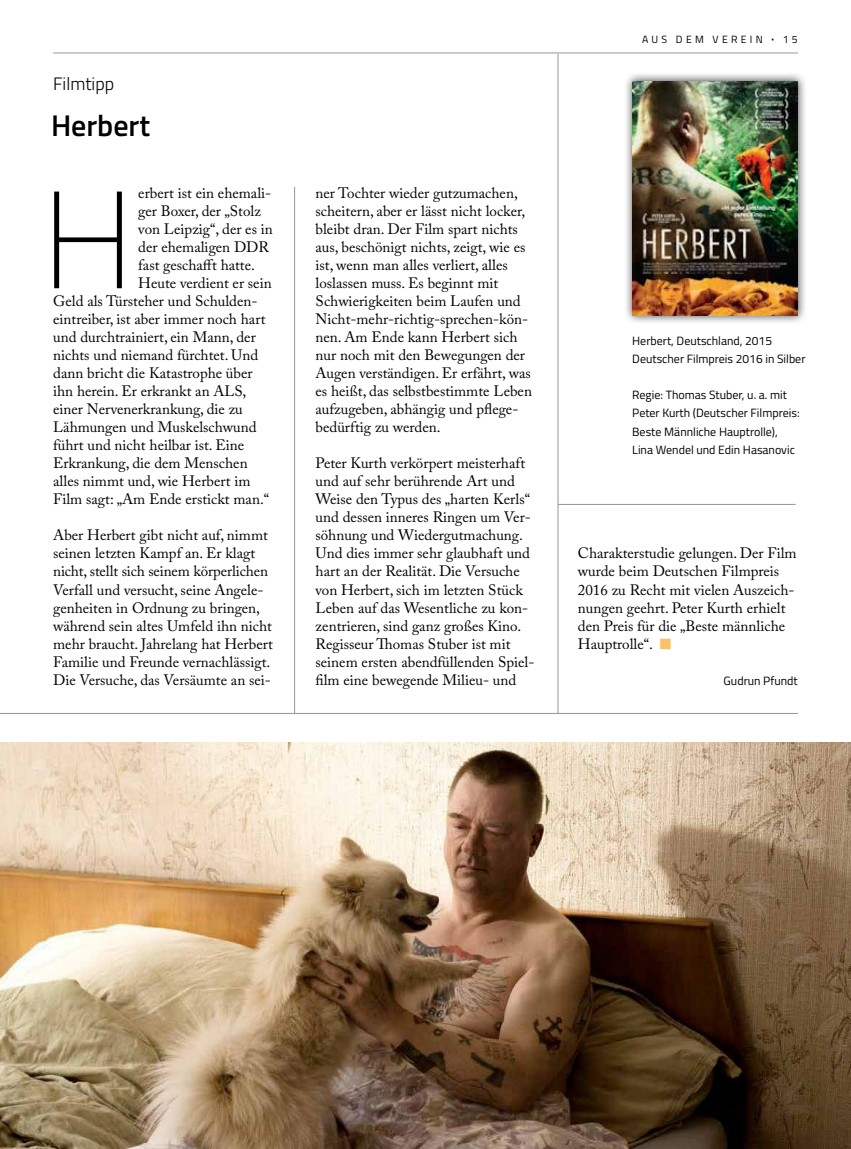
<style>
.page{position:relative;width:851px;height:1149px;background:#fff}
.page>*{position:absolute;margin:0;border:0;box-sizing:border-box;transform-origin:0 0}
.t1{font:100 138px "Titillium";color:#000}
.t2{font:600 30px "Titillium";color:#000}
.t3{font:300 18px "Titillium";color:#000}
.t4{font:15px/18px "Adobe Caslon Pro";color:#000}
.t5{font:12px/18px "Titillium";color:#000}
.t6{font:10.5px "Titillium";letter-spacing:.31em;color:#000}
.s1{font-weight:700}
.s2{color:#fdc068}
</style>
<div class="page">
<img style="left:0;top:742px;width:850px;height:406px">
<hr style="left:557px;top:54px;width:1px;height:659px;background:#939598">
<hr style="left:294px;top:187px;width:1px;height:526px;background:#939598">
<hr style="left:0;top:713px;width:797px;height:1px;background:#939598">
<hr style="left:558px;top:504px;width:237px;height:1px;background:#939598">
<hr style="left:53px;top:53px;width:744px;height:1px;background:#939598">
<div style="left:623px;top:72px;width:183px;height:252px;background:#000;opacity:.75"></div>
<img style="left:632px;top:81px;width:165px;height:234px">
<p class="t3" style="left:53px;top:71px;width:62px">Filmtipp</p>
<h2 class="t2" style="left:51px;top:103px;width:101px">Herbert</h2>
<p class="t4" style="left:138px;top:184px;width:134px">erbert ist ein ehemali-</p>
<p class="t4" style="left:138px;top:202px;width:124px">ger Boxer, der „Stolz</p>
<p class="t4" style="left:138px;top:220px;width:136px">von Leipzig“, der es in</p>
<p class="t4" style="left:138px;top:238px;width:132px">der ehemaligen DDR</p>
<p class="t4" style="left:138px;top:256px;width:118px">fast geschafft hatte.</p>
<p class="t4" style="left:138px;top:274px;width:135px">Heute verdient er sein</p>
<p class="t4" style="left:53px;top:292px;width:206px">Geld als Türsteher und Schulden-</p>
<p class="t4" style="left:53px;top:310px;width:214px">eintreiber, ist aber immer noch hart</p>
<p class="t4" style="left:53px;top:328px;width:204px">und durchtrainiert, ein Mann, der</p>
<p class="t4" style="left:53px;top:346px;width:206px">nichts und niemand fürchtet. Und</p>
<p class="t4" style="left:53px;top:364px;width:201px">dann bricht die Katastrophe über</p>
<p class="t4" style="left:53px;top:382px;width:194px">ihn herein. Er erkrankt an ALS,</p>
<p class="t4" style="left:53px;top:400px;width:191px">einer Nervenerkrankung, die zu</p>
<p class="t4" style="left:53px;top:418px;width:205px">Lähmungen und Muskelschwund</p>
<p class="t4" style="left:53px;top:436px;width:192px">führt und nicht heilbar ist. Eine</p>
<p class="t4" style="left:53px;top:454px;width:196px">Erkrankung, die dem Menschen</p>
<p class="t4" style="left:53px;top:472px;width:199px">alles nimmt und, wie Herbert im</p>
<p class="t4" style="left:53px;top:490px;width:217px">Film sagt: „Am Ende erstickt man.“</p>
<p class="t4" style="left:53px;top:526px;width:221px">Aber Herbert gibt nicht auf, nimmt seinen letzten Kampf an. Er klagt nicht, stellt sich seinem körperlichen Verfall und versucht, seine Angele&shy;genheiten in Ordnung zu bringen, während sein altes Umfeld ihn nicht mehr braucht. Jahrelang hat Herbert Familie und Freunde vernachlässigt.<br>Die Versuche, das Versäumte an sei-</p>
<h1 class="t1" style="left:41px;top:141px;width:95px">H</h1>
<p class="t4" style="left:315px;top:184px;width:218px">ner Tochter wieder gutzumachen, scheitern, aber er lässt nicht locker, bleibt dran. Der Film spart nichts aus, beschönigt nichts, zeigt, wie es ist, wenn man alles verliert, alles loslassen muss. Es beginnt mit Schwierigkeiten beim Laufen und Nicht-mehr-richtig-sprechen-kön&shy;nen. Am Ende kann Herbert sich nur noch mit den Bewegungen der Augen verständigen. Er erfährt, was es heißt, das selbstbestimmte Leben aufzugeben, abhängig und pflege&shy;bedürftig zu werden.</p>
<p class="t4" style="left:315px;top:454px;width:220px">Peter Kurth verkörpert meisterhaft und auf sehr berührende Art und Weise den Typus des „harten Kerls“ und dessen inneres Ringen um Ver&shy;söhnung und Wiedergutmachung.<br>Und dies immer sehr glaubhaft und hart an der Realität. Die Versuche von Herbert, sich im letzten Stück Leben auf das Wesentliche zu kon&shy;zentrieren, sind ganz großes Kino.<br>Regisseur Thomas Stuber ist mit seinem ersten abendfüllenden Spiel&shy;film eine bewegende Milieu- und</p>
<p class="t6" style="left:642px;top:31px;width:157px">AUS DEM VEREIN <span class="s1">·</span> 15</p>
<p class="t5" style="left:632px;top:331px;width:175px">Herbert, Deutschland, 2015<br>Deutscher Filmpreis 2016 in Silber</p>
<p class="t5" style="left:632px;top:385px;width:169px">Regie: Thomas Stuber, u. a. mit<br>Peter Kurth (Deutscher Filmpreis:<br>Beste Männliche Hauptrolle),<br>Lina Wendel und Edin Hasanovic</p>
<p class="t4" style="left:578px;top:544px;width:220px">Charakterstudie gelungen. Der Film wurde beim Deutschen Filmpreis<br>2016 zu Recht mit vielen Auszeich&shy;nungen geehrt. Peter Kurth erhielt den Preis für die „Beste männliche<br>Hauptrolle“. <span class="s2">■</span></p>
<p class="t5" style="left:723px;top:670px;width:76px">Gudrun Pfundt</p>
</div>
